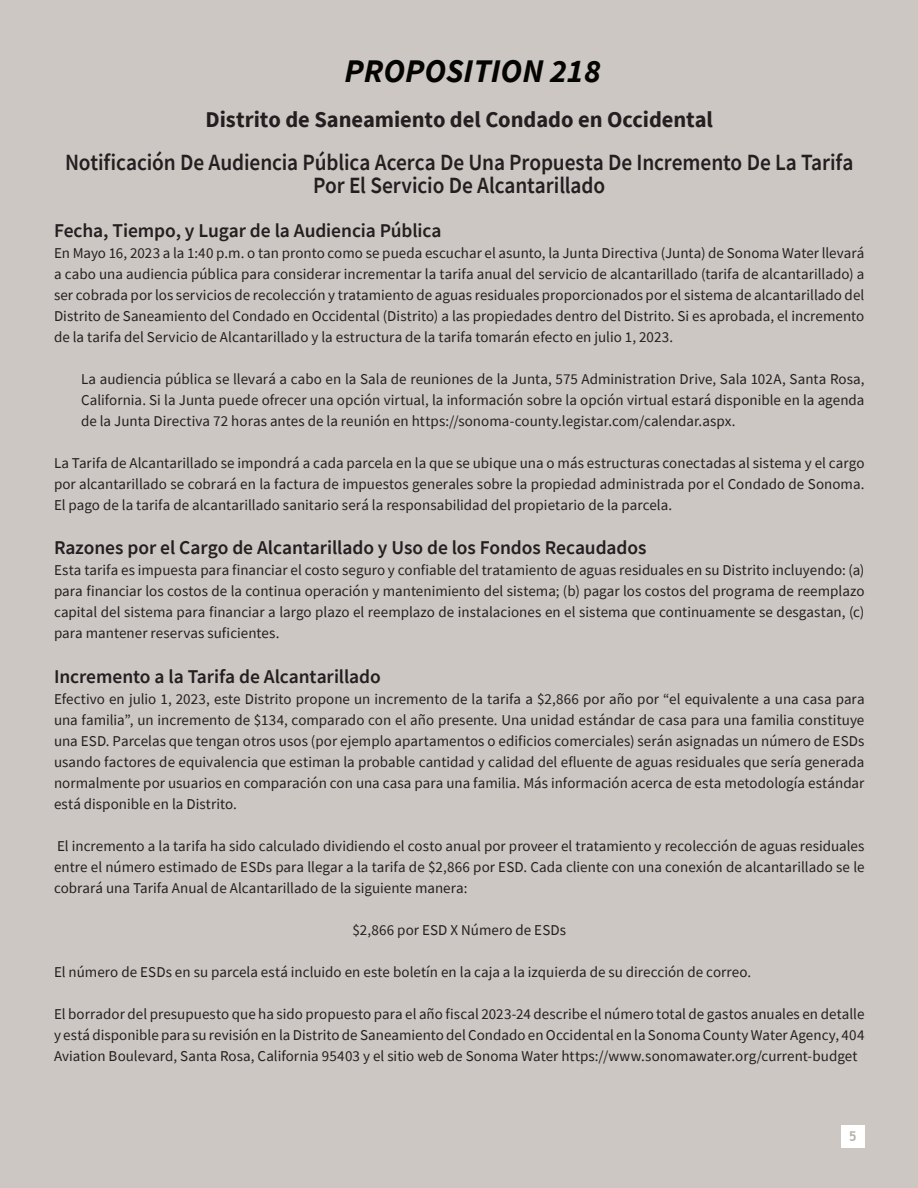
<style>
.page{position:relative;width:918px;height:1188px;background:#cdc7c3}
.page>*{position:absolute;margin:0;border:0;box-sizing:border-box;transform-origin:0 0}
.t1{font:italic 700 33px "Source Sans Pro";color:#040503}
.t2{font:600 23.25px/22.5px "Source Sans Pro";letter-spacing:-.005em;color:#231f20;text-align:center;scale:.92 1}
.t3{font:700 22.5px "Source Sans Pro";color:#231f20}
.t4{font:600 19.5px "Source Sans Pro";letter-spacing:-.005em;color:#231f20}
.t5{font:15px/21px "Source Sans Pro";letter-spacing:.005em;color:#231f20;text-align:justify}
.t6{font:700 13.5px "Trebuchet MS";color:#b6b1ab}
</style>
<div class="page">
<div style="left:841px;top:1125px;width:23px;height:22px;background:#fff"></div>
<h1 class="t1" style="left:344px;top:49px;width:258px">PROPOSITION 218</h1>
<h3 class="t3" style="left:205px;top:104px;width:509px">Distrito de Saneamiento del Condado en Occidental</h3>
<h2 class="t2" style="left:65px;top:151px;width:859px">Notificación De Audiencia Pública Acerca De Una Propuesta De Incremento De La Tarifa<br>Por El Servicio De Alcantarillado</h2>
<h3 class="t4" style="left:54px;top:218px;width:389px">Fecha, Tiempo, y Lugar de la Audiencia Pública</h3>
<p class="t5" style="left:54px;top:243px;width:812px">En Mayo 16, 2023 a la 1:40 p.m. o tan pronto como se pueda escuchar el asunto, la Junta Directiva (Junta) de Sonoma Water llevará a cabo una audiencia pública para considerar incrementar la tarifa anual del servicio de alcantarillado (tarifa de alcantarillado) a ser cobrada por los servicios de recolección y tratamiento de aguas residuales proporcionados por el sistema de alcantarillado del Distrito de Saneamiento del Condado en Occidental (Distrito) a las propiedades dentro del Distrito. Si es aprobada, el incremento de la tarifa del Servicio de Alcantarillado y la estructura de la tarifa tomarán efecto en julio 1, 2023.</p>
<p class="t5" style="left:81px;top:369px;width:785px">La audiencia pública se llevará a cabo en la Sala de reuniones de la Junta, 575 Administration Drive, Sala 102A, Santa Rosa, California. Si la Junta puede ofrecer una opción virtual, la información sobre la opción virtual estará disponible en la agenda de la Junta Directiva 72 horas antes de la reunión en https://sonoma-county.legistar.com/calendar.aspx.</p>
<p class="t5" style="left:54px;top:453px;width:812px">La Tarifa de Alcantarillado se impondrá a cada parcela en la que se ubique una o más estructuras conectadas al sistema y el cargo por alcantarillado se cobrará en la factura de impuestos generales sobre la propiedad administrada por el Condado de Sonoma.<br>El pago de la tarifa de alcantarillado sanitario será la responsabilidad del propietario de la parcela.</p>
<h3 class="t4" style="left:54px;top:535px;width:594px">Razones por el Cargo de Alcantarillado y Uso de los Fondos Recaudados</h3>
<p class="t5" style="left:54px;top:560px;width:812px">Esta tarifa es impuesta para financiar el costo seguro y confiable del tratamiento de aguas residuales en su Distrito incluyendo: (a) para financiar los costos de la continua operación y mantenimiento del sistema; (b) pagar los costos del programa de reemplazo capital del sistema para financiar a largo plazo el reemplazo de instalaciones en el sistema que continuamente se desgastan, (c) para mantener reservas suficientes.</p>
<h3 class="t4" style="left:54px;top:664px;width:328px">Incremento a la Tarifa de Alcantarillado</h3>
<p class="t5" style="left:54px;top:688px;width:812px">Efectivo en julio 1, 2023, este Distrito propone un incremento de la tarifa a $2,866 por año por “el equivalente a una casa para una familia”, un incremento de $134, comparado con el año presente. Una unidad estándar de casa para una familia constituye una ESD. Parcelas que tengan otros usos (por ejemplo apartamentos o edificios comerciales) serán asignadas un número de ESDs usando factores de equivalencia que estiman la probable cantidad y calidad del efluente de aguas residuales que sería generada normalmente por usuarios en comparación con una casa para una familia. Más información acerca de esta metodología estándar está disponible en la Distrito.</p>
<p class="t5" style="left:54px;top:835px;width:812px">El incremento a la tarifa ha sido calculado dividiendo el costo anual por proveer el tratamiento y recolección de aguas residuales entre el número estimado de ESDs para llegar a la tarifa de $2,866 por ESD. Cada cliente con una conexión de alcantarillado se le cobrará una Tarifa Anual de Alcantarillado de la siguiente manera:</p>
<p class="t5" style="left:352px;top:919px;width:215px">$2,866 por ESD X Número de ESDs</p>
<p class="t5" style="left:54px;top:961px;width:699px">El número de ESDs en su parcela está incluido en este boletín en la caja a la izquierda de su dirección de correo.</p>
<p class="t5" style="left:54px;top:1003px;width:812px">El borrador del presupuesto que ha sido propuesto para el año fiscal 2023-24 describe el número total de gastos anuales en detalle y está disponible para su revisión en la Distrito de Saneamiento del Condado en Occidental en la Sonoma County Water Agency, 404<br>Aviation Boulevard, Santa Rosa, California 95403 y el sitio web de Sonoma Water https://www.sonomawater.org/current-budget</p>
<p class="t6" style="left:849px;top:1128px;width:9px">5</p>
</div>
